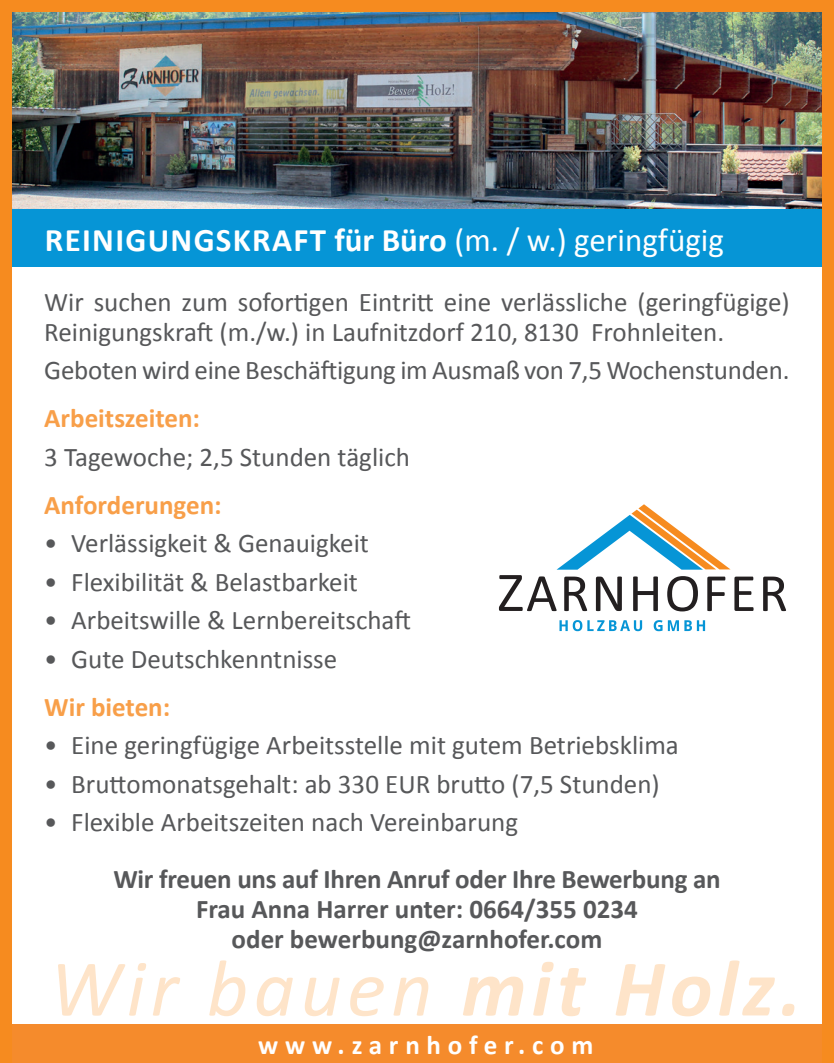
<style>
.page{position:relative;width:834px;height:1063px;background:#fff}
.page>*{position:absolute;margin:0;border:0;box-sizing:border-box;transform-origin:0 0}
.t1{font:italic 81px "Calibri";letter-spacing:.065em;color:#fee4c9}
.t2{font:700 33px "Calibri";letter-spacing:.04em;color:#fff}
.t3{font:27px/30px "Calibri";color:#57585a}
.t4{font:700 27px/30px "Calibri";letter-spacing:-.01em;color:#57585a;text-align:center}
.t5{font:700 27px "Calibri";color:#f89f49}
.t6{font:700 27px "Calibri";letter-spacing:.25em;color:#fff}
.s1{font-weight:400}
.s2{font-weight:700}
</style>
<div class="page">
<img style="left:0;top:0;width:833px;height:1063px">
<p class="t2" style="left:45px;top:219px;width:680px">REINIGUNGSKRAFT für Büro <span class="s1">(m. / w.) geringfügig</span></p>
<p class="t3" style="left:44px;top:287px;width:746px">Wir suchen zum sofortigen Eintritt eine verlässliche (geringfügige)<br>Reinigungskraft (m./w.) in Laufnitzdorf 210, 8130 Frohnleiten.</p>
<p class="t3" style="left:44px;top:355px;width:746px">Geboten wird eine Beschäftigung im Ausmaß von 7,5 Wochenstunden.</p>
<p class="t5" style="left:44px;top:401px;width:157px">Arbeitszeiten:</p>
<p class="t3" style="left:44px;top:442px;width:367px">3 Tagewoche; 2,5 Stunden täglich</p>
<p class="t5" style="left:44px;top:487px;width:179px">Anforderungen:</p>
<p class="t3" style="left:44px;top:528px;width:326px">• Verlässigkeit &amp; Genauigkeit</p>
<p class="t3" style="left:44px;top:567px;width:315px">• Flexibilität &amp; Belastbarkeit</p>
<p class="t3" style="left:44px;top:605px;width:368px">• Arbeitswille &amp; Lernbereitschaft</p>
<p class="t3" style="left:44px;top:644px;width:294px">• Gute Deutschkenntnisse</p>
<p class="t5" style="left:44px;top:690px;width:127px">Wir bieten:</p>
<p class="t3" style="left:44px;top:730px;width:636px">• Eine geringfügige Arbeitsstelle mit gutem Betriebsklima</p>
<p class="t3" style="left:44px;top:769px;width:617px">• Bruttomonatsgehalt: ab 330 EUR brutto (7,5 Stunden)</p>
<p class="t3" style="left:44px;top:807px;width:475px">• Flexible Arbeitszeiten nach Vereinbarung</p>
<p class="t4" style="left:113px;top:864px;width:608px">Wir freuen uns auf Ihren Anruf oder Ihre Bewerbung an<br>Frau Anna Harrer unter: 0664/355 0234<br>oder bewerbung@zarnhofer.com</p>
<h1 class="t1" style="left:49px;top:933px;width:753px">Wir bauen <span class="s2">mit Holz.</span></h1>
<p class="t6" style="left:258px;top:1028px;width:337px">www.zarnhofer.com</p>
</div>
